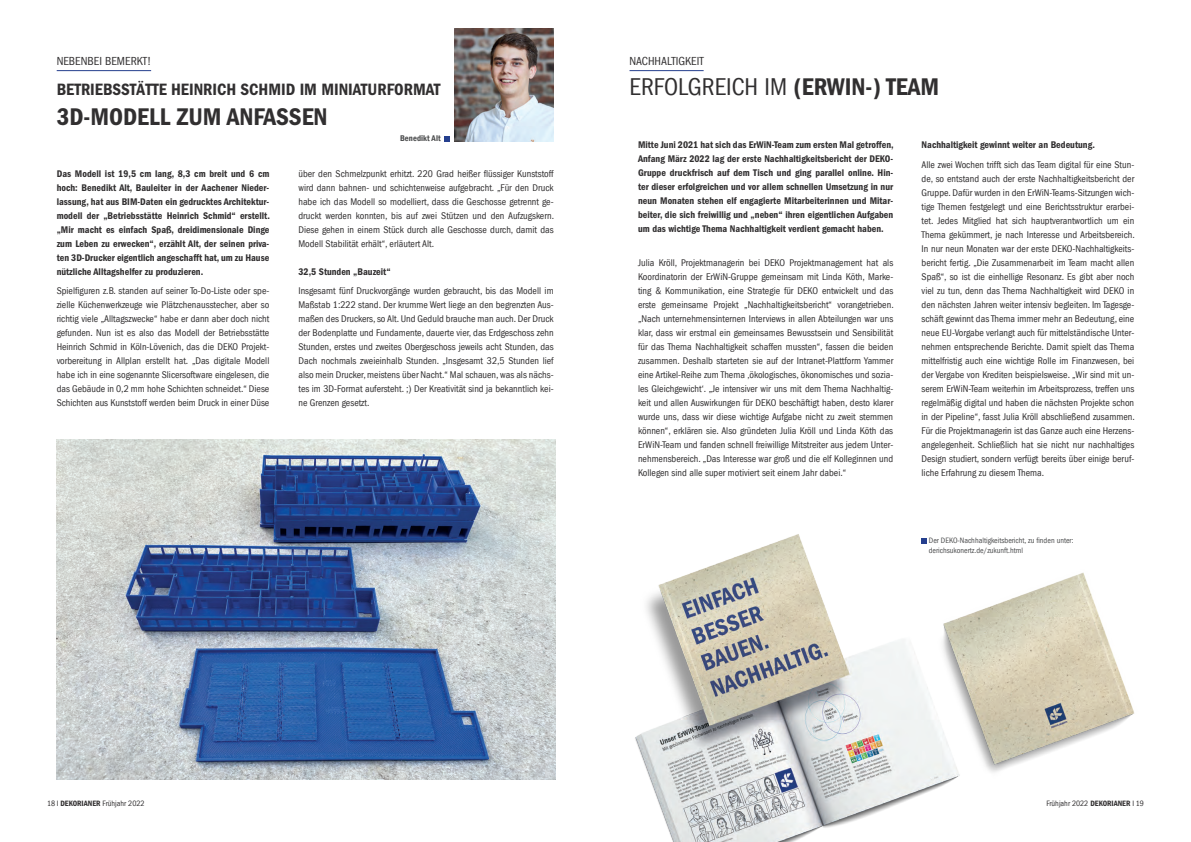
<style>
.page{position:relative;width:1191px;height:842px;background:#fff}
.page>*{position:absolute;margin:0;border:0;box-sizing:border-box;transform-origin:0 0}
.Headline_Titel{font:condensed 25px "Franklin Gothic LT";color:#312f30}
.Headline_Titel-2{font:600 condensed 25px "Franklin Gothic LT";color:#312f30}
.Headline_Titel-3{font:600 condensed 17px "Franklin Gothic LT";color:#312f30}
.Rubrik{font:condensed 12px "Franklin Gothic LT";color:#312f30}
.Fließtext{font:condensed 10px/14px "Franklin Gothic LT";color:#312f30;text-align:justify}
.Headline_Fließtext{font:600 condensed 10px/14px "Franklin Gothic LT";color:#312f30;text-align:justify}
.Bildunterschrift{font:600 condensed 8.5px "Franklin Gothic";letter-spacing:.01em;color:#4a4b4c}
.Beschreibung{font:condensed 8px "Franklin Gothic LT";color:#4b4c4d}
.t1{font:condensed 8px "Franklin Gothic LT";color:#312f30}
.s1{font-weight:600}
</style>
<div class="page">
<img style="left:635px;top:534px;width:499px;height:308px">
<img style="left:454px;top:28px;width:99px;height:114px">
<img style="left:57px;top:439px;width:499px;height:341px">
<hr style="left:629px;top:70px;width:74px;height:1px;background:#253f8e">
<hr style="left:57px;top:70px;width:94px;height:1px;background:#253f8e">
<svg style="left:444px;top:136px;width:6px;height:6px"></svg>
<svg style="left:921px;top:538px;width:6px;height:6px"></svg>
<p class="Rubrik" style="left:57px;top:54px;width:96px">NEBENBEI BEMERKT!</p>
<p class="Headline_Titel-3" style="left:57px;top:79px;width:385px">BETRIEBSSTÄTTE HEINRICH SCHMID IM MINIATURFORMAT</p>
<p class="Headline_Titel-2" style="left:57px;top:102px;width:272px">3D-MODELL ZUM ANFASSEN</p>
<p class="Bildunterschrift" style="left:400px;top:133px;width:42px">Benedikt Alt</p>
<p class="Headline_Fließtext" style="left:57px;top:166px;width:215px">Das Modell ist 19,5 cm lang, 8,3 cm breit und 6 cm hoch: Benedikt Alt, Bauleiter in der Aachener Nieder&shy;lassung, hat aus BIM-Daten ein gedrucktes Architektur&shy;modell der „Betriebsstätte Heinrich Schmid“ erstellt. „Mir macht es einfach Spaß, dreidimensionale Dinge zum Leben zu erwecken“, erzählt Alt, der seinen priva&shy;ten 3D-Drucker eigentlich angeschafft hat, um zu Hause nützliche Alltagshelfer zu produzieren.</p>
<p class="Fließtext" style="left:57px;top:284px;width:214px">Spielfiguren z.B. standen auf seiner To-Do-Liste oder spe&shy;zielle Küchenwerkzeuge wie Plätzchenausstecher, aber so richtig viele „Alltagszwecke“ habe er dann aber doch nicht gefunden. Nun ist es also das Modell der Betriebsstätte Heinrich Schmid in Köln-Lövenich, das die DEKO Projekt&shy;vorbereitung in Allplan erstellt hat. „Das digitale Modell habe ich in eine sogenannte Slicersoftware eingelesen, die das Gebäude in 0,2 mm hohe Schichten schneidet.“ Diese Schichten aus Kunststoff werden beim Druck in einer Düse</p>
<p class="Fließtext" style="left:298px;top:167px;width:257px">über den Schmelzpunkt erhitzt. 220 Grad heißer flüssiger Kunststoff wird dann bahnen- und schichtenweise aufgebracht. „Für den Druck habe ich das Modell so modelliert, dass die Geschosse getrennt ge&shy;druckt werden konnten, bis auf zwei Stützen und den Aufzugskern.<br>Diese gehen in einem Stück durch alle Geschosse durch, damit das Modell Stabilität erhält“, erläutert Alt.</p>
<p class="Headline_Fließtext" style="left:298px;top:264px;width:94px">32,5 Stunden „Bauzeit“</p>
<p class="Fließtext" style="left:298px;top:284px;width:257px">Insgesamt fünf Druckvorgänge wurden gebraucht, bis das Modell im Maßstab 1:222 stand. Der krumme Wert liege an den begrenzten Aus&shy;maßen des Druckers, so Alt. Und Geduld brauche man auch. Der Druck der Bodenplatte und Fundamente, dauerte vier, das Erdgeschoss zehn Stunden, erstes und zweites Obergeschoss jeweils acht Stunden, das Dach nochmals zweieinhalb Stunden. „Insgesamt 32,5 Stunden lief also mein Drucker, meistens über Nacht.“ Mal schauen, was als nächs&shy;tes im 3D-Format aufersteht. ;) Der Kreativität sind ja bekanntlich kei&shy;ne Grenzen gesetzt.</p>
<p class="Rubrik" style="left:629px;top:54px;width:76px">NACHHALTIGKEIT</p>
<p class="Headline_Titel" style="left:629px;top:72px;width:311px">ERFOLGREICH IM <span class="s1">(ERWIN-) TEAM</span></p>
<p class="Headline_Fließtext" style="left:638px;top:138px;width:257px">Mitte Juni 2021 hat sich das ErWiN-Team zum ersten Mal getroffen, Anfang März 2022 lag der erste Nachhaltigkeitsbericht der DEKO-Gruppe druckfrisch auf dem Tisch und ging parallel online. Hin&shy;ter dieser erfolgreichen und vor allem schnellen Umsetzung in nur neun Monaten stehen elf engagierte Mitarbeiterinnen und Mitar&shy;beiter, die sich freiwillig und „neben“ ihren eigentlichen Aufgaben um das wichtige Thema Nachhaltigkeit verdient gemacht haben.</p>
<p class="Fließtext" style="left:638px;top:256px;width:257px">Julia Kröll, Projektmanagerin bei DEKO Projektmanagement hat als Koordinatorin der ErWiN-Gruppe gemeinsam mit Linda Köth, Marke&shy;ting &amp; Kommunikation, eine Strategie für DEKO entwickelt und das erste gemeinsame Projekt „Nachhaltigkeitsbericht“ vorangetrieben. „Nach unternehmensinternen Interviews in allen Abteilungen war uns klar, dass wir erstmal ein gemeinsames Bewusstsein und Sensibilität für das Thema Nachhaltigkeit schaffen mussten“, fassen die beiden zusammen. Deshalb starteten sie auf der Intranet-Plattform Yammer eine Artikel-Reihe zum Thema ‚ökologisches, ökonomisches und sozia&shy;les Gleichgewicht‘. „Je intensiver wir uns mit dem Thema Nachhaltig&shy;keit und allen Auswirkungen für DEKO beschäftigt haben, desto klarer wurde uns, dass wir diese wichtige Aufgabe nicht zu zweit stemmen können“, erklären sie. Also gründeten Julia Kröll und Linda Köth das ErWiN-Team und fanden schnell freiwillige Mitstreiter aus jedem Unter&shy;nehmensbereich. „Das Interesse war groß und die elf Kolleginnen und Kollegen sind alle super motiviert seit einem Jahr dabei.“</p>
<p class="Headline_Fließtext" style="left:921px;top:138px;width:175px">Nachhaltigkeit gewinnt weiter an Bedeutung.</p>
<p class="Fließtext" style="left:921px;top:158px;width:215px">Alle zwei Wochen trifft sich das Team digital für eine Stun&shy;de, so entstand auch der erste Nachhaltigkeitsbericht der Gruppe. Dafür wurden in den ErWiN-Teams-Sitzungen wich&shy;tige Themen festgelegt und eine Berichtsstruktur erarbei&shy;tet. Jedes Mitglied hat sich hauptverantwortlich um ein Thema gekümmert, je nach Interesse und Arbeitsbereich.<br>In nur neun Monaten war der erste DEKO-Nachhaltigkeits&shy;bericht fertig. „Die Zusammenarbeit im Team macht allen Spaß“, so ist die einhellige Resonanz. Es gibt aber noch viel zu tun, denn das Thema Nachhaltigkeit wird DEKO in den nächsten Jahren weiter intensiv begleiten. Im Tagesge&shy;schäft gewinnt das Thema immer mehr an Bedeutung, eine neue EU-Vorgabe verlangt auch für mittelständische Unter&shy;nehmen entsprechende Berichte. Damit spielt das Thema mittelfristig auch eine wichtige Rolle im Finanzwesen, bei der Vergabe von Krediten beispielsweise. „Wir sind mit un&shy;serem ErWiN-Team weiterhin im Arbeitsprozess, treffen uns regelmäßig digital und haben die nächsten Projekte schon in der Pipeline“, fasst Julia Kröll abschließend zusammen.<br>Für die Projektmanagerin ist das Ganze auch eine Herzens&shy;angelegenheit. Schließlich hat sie nicht nur nachhaltiges Design studiert, sondern verfügt bereits über einige beruf&shy;liche Erfahrung zu diesem Thema.</p>
<p class="Beschreibung" style="left:928px;top:536px;width:147px">Der DEKO-Nachhaltigkeitsbericht, zu finden unter:</p>
<p class="Beschreibung" style="left:928px;top:546px;width:96px">derichsukonertz.de/zukunft.html</p>
<p class="t1" style="left:47px;top:799px;width:99px">18 I <span class="s1">DEKORIANER</span> Frühjahr 2022</p>
<p class="t1" style="left:1046px;top:799px;width:99px">Frühjahr 2022 <span class="s1">DEKORIANER</span> I 19</p>
</div>
